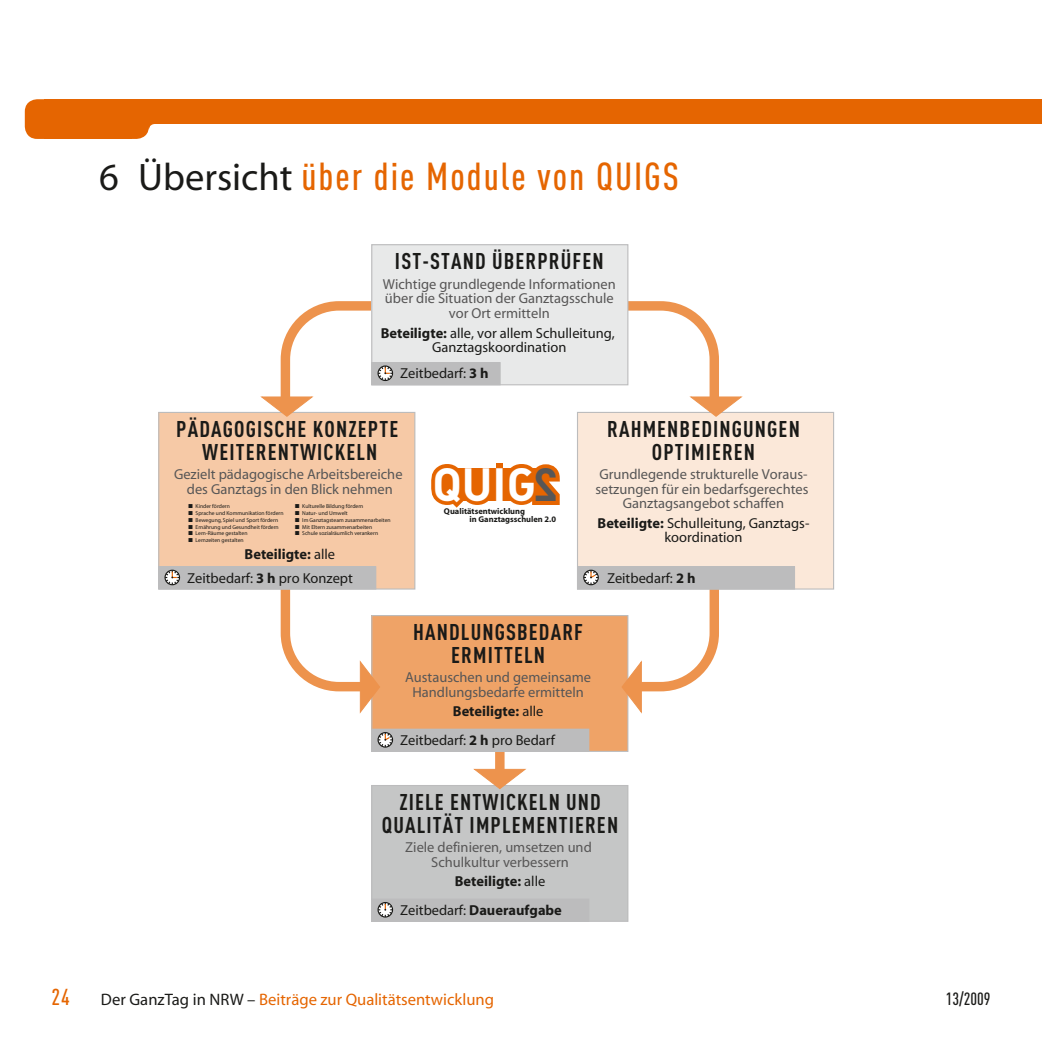
<style>
.page{position:relative;width:1042px;height:1042px;background:#fff}
.page>*{position:absolute;margin:0;border:0;box-sizing:border-box;transform-origin:0 0}
.t1{font:700 46.02px "DIN";color:#fff}
.t2{font:500 38.5px "DIN Cond";letter-spacing:.05em;color:#e56501}
.t3{font:500 22.75px "DIN Cond";color:#e56501}
.t4{font:700 22.57px/22.6px "DIN Cond";letter-spacing:.05em;color:#1a1a18;text-align:center}
.t5{font:500 17.5px "DIN Cond";color:#1a1a18}
.t6{font:16.62px "Myriad";color:#e56501}
.t7{font:14.53px/14.5px "Myriad";color:#575656;text-align:center}
.t8{font:14.53px/14.5px "Myriad";color:#1a1a18;text-align:center}
.t9{font:700 14.53px/28.3px "Myriad";color:#1a1a18}
.t10{font:700 8.4px/7.7px "Myriad";color:#1a1a18}
.t11{font:5.6px/6.8px "Myriad";color:#1a1a18}
.s1{font-family:"Myriad";font-weight:400;color:#1a1a18}
.s2{font-weight:700}
.s3{font-weight:400}
.s4{color:#1a1a18}
</style>
<div class="page">
<div style="left:45px;top:99px;width:997px;height:25px;background:#e56501"></div>
<div style="left:45px;top:124px;width:87px;height:15px;background:#e56501"></div>
<div style="left:25px;top:99px;width:38px;height:40px;background:#e56501;border-radius:12px"></div>
<div style="left:111px;top:99px;width:38px;height:40px;background:#e56501;border-radius:12px"></div>
<svg style="left:143px;top:118px;width:12px;height:12px"></svg>
<div style="left:495px;top:618px;width:9px;height:197px;background:#ed934d"></div>
<div style="left:281px;top:301px;width:438px;height:390px;border:9px solid #ed934d;border-radius:54px"></div>
<div style="left:372px;top:245px;width:256px;height:140px;background:#e8e9e9"></div>
<div style="left:371px;top:244px;width:257px;height:141px;border:1px solid #bcbcbd"></div>
<div style="left:372px;top:362px;width:128px;height:23px;background:#bcbcbd"></div>
<svg style="left:377px;top:365px;width:16px;height:16px"></svg>
<div style="left:372px;top:615px;width:256px;height:136px;background:#efa367"></div>
<div style="left:371px;top:615px;width:257px;height:137px;border:1px solid #bcbcbd"></div>
<div style="left:372px;top:729px;width:217px;height:22px;background:#bcbcbd"></div>
<svg style="left:377px;top:732px;width:16px;height:16px"></svg>
<div style="left:372px;top:785px;width:256px;height:136px;background:#c5c6c6"></div>
<div style="left:371px;top:785px;width:257px;height:137px;border:1px solid #bcbcbd"></div>
<div style="left:372px;top:899px;width:217px;height:22px;background:#bcbcbd"></div>
<svg style="left:377px;top:902px;width:16px;height:15px"></svg>
<div style="left:159px;top:412px;width:256px;height:177px;background:#f6c9a6"></div>
<div style="left:158px;top:412px;width:257px;height:177px;border:1px solid #bcbcbd"></div>
<div style="left:159px;top:567px;width:217px;height:22px;background:#bcbcbd"></div>
<div style="left:159px;top:566px;width:217px;height:23px;border:1px solid #bcbcbd"></div>
<svg style="left:164px;top:570px;width:16px;height:15px"></svg>
<div style="left:577px;top:412px;width:256px;height:177px;background:#fbe8d9"></div>
<div style="left:577px;top:412px;width:257px;height:177px;border:1px solid #bcbcbd"></div>
<div style="left:577px;top:567px;width:217px;height:22px;background:#bcbcbd"></div>
<div style="left:577px;top:566px;width:218px;height:23px;border:1px solid #bcbcbd"></div>
<svg style="left:583px;top:570px;width:16px;height:15px"></svg>
<svg style="left:260px;top:396px;width:53px;height:21px"></svg>
<svg style="left:360px;top:661px;width:20px;height:52px"></svg>
<svg style="left:622px;top:661px;width:20px;height:52px"></svg>
<svg style="left:473px;top:769px;width:53px;height:20px"></svg>
<svg style="left:689px;top:396px;width:53px;height:21px"></svg>
<svg style="left:431px;top:463px;width:129px;height:45px"></svg>
<h2 class="t2" style="left:99px;top:153px;width:514px"><span class="s1">6 Übersicht</span> über die Module von QUIGS</h2>
<h3 class="t4" style="left:395px;top:249px;width:210px">IST-STAND ÜBERPRÜFEN</h3>
<p class="t7" style="left:383px;top:277px;width:234px">Wichtige grundlegende Informationen über die Situation der Ganztagsschule vor Ort ermitteln</p>
<p class="t8" style="left:381px;top:326px;width:236px"><span class="s2">Beteiligte:</span> alle, vor allem Schulleitung,<br>Ganztagskoordination</p>
<p class="t8" style="left:400px;top:367px;width:90px">Zeitbedarf: <span class="s2">3 h</span></p>
<h3 class="t4" style="left:176px;top:417px;width:223px">PÄDAGOGISCHE KONZEPTE<br>WEITERENTWICKELN</h3>
<p class="t7" style="left:174px;top:468px;width:230px">Gezielt pädagogische Arbeitsbereiche des Ganztags in den Blick nehmen</p>
<p class="t11" style="left:196px;top:503px;width:89px">Kinder fördern<br>Sprache und Kommunikation fördern<br>Bewegung, Spiel und Sport fördern<br>Ernährung und Gesundheit fördern<br>Lern-Räume gestalten<br>Lernzeiten gestalten</p>
<p class="t11" style="left:302px;top:503px;width:90px">Kulturelle Bildung fördern<br>Natur- und Umwelt<br>Im Ganztagsteam zusammenarbeiten<br>Mit Eltern zusammenarbeiten<br>Schule sozialräumlich verankern</p>
<p class="t8" style="left:187px;top:543px;width:167px;line-height:23.3px;text-align:left;text-indent:57px"><span class="s2">Beteiligte:</span> alle<br>Zeitbedarf: <span class="s2">3 h</span> pro Konzept</p>
<h1 class="t1" style="left:432px;top:454px;width:105px">QUIG</h1>
<p class="t10" style="left:469px;top:508px;width:88px;text-indent:-26px">Qualitätsentwicklung<br>in Ganztagsschulen 2.0</p>
<h3 class="t4" style="left:607px;top:417px;width:194px">RAHMENBEDINGUNGEN<br>OPTIMIEREN</h3>
<p class="t7" style="left:595px;top:468px;width:214px">Grundlegende strukturelle Voraus&shy;setzungen für ein bedarfsgerechtes<br>Ganztagsangebot schaffen</p>
<p class="t8" style="left:597px;top:516px;width:213px"><span class="s2">Beteiligte:</span> Schulleitung, Ganztags&shy;koordination</p>
<p class="t8" style="left:607px;top:571px;width:90px">Zeitbedarf: <span class="s2">2 h</span></p>
<h3 class="t4" style="left:413px;top:620px;width:171px">HANDLUNGSBEDARF<br>ERMITTELN</h3>
<p class="t7" style="left:405px;top:671px;width:188px">Austauschen und gemeinsame<br>Handlungsbedarfe ermitteln</p>
<p class="t8" style="left:400px;top:698px;width:156px;line-height:28.3px;text-align:left;text-indent:53px"><span class="s2">Beteiligte:</span> alle<br>Zeitbedarf: <span class="s2">2 h</span> pro Bedarf</p>
<h3 class="t4" style="left:382px;top:790px;width:238px">ZIELE ENTWICKELN UND<br>QUALITÄT IMPLEMENTIEREN</h3>
<p class="t7" style="left:405px;top:841px;width:188px">Ziele definieren, umsetzen und<br>Schulkultur verbessern</p>
<p class="t9" style="left:400px;top:868px;width:163px;text-indent:55px">Beteiligte: <span class="s3">alle<br>Zeitbedarf:</span> Daueraufgabe</p>
<h3 class="t3" style="left:51px;top:983px;width:20px">24</h3>
<p class="t6" style="left:101px;top:991px;width:395px"><span class="s4">Der GanzTag in NRW –</span> Beiträge zur Qualitätsentwicklung</p>
<p class="t5" style="left:946px;top:988px;width:46px">13/2009</p>
</div>
